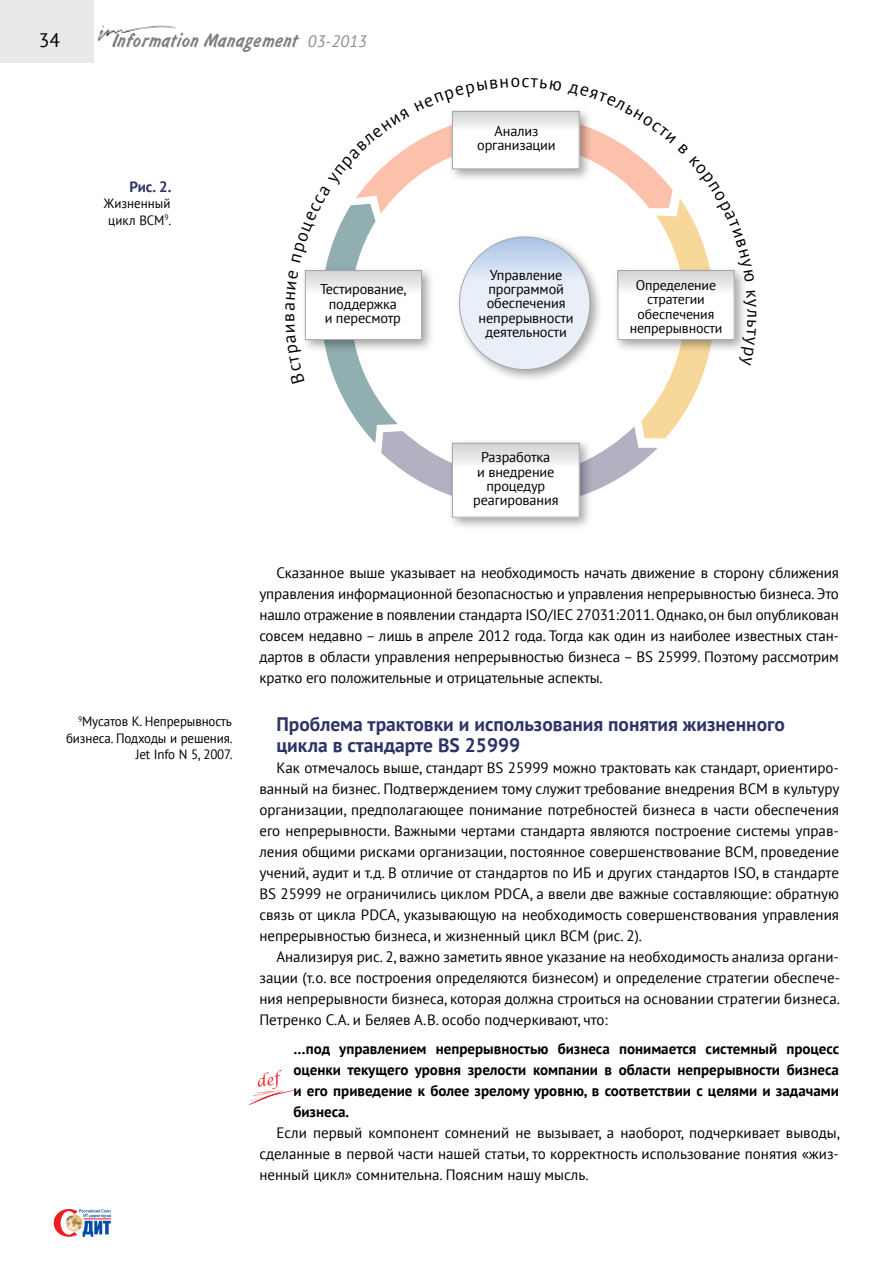
<style>
.page{position:relative;width:893px;height:1263px;background:#fff}
.page>*{position:absolute;margin:0;border:0;box-sizing:border-box;transform-origin:0 0}
.t1{font:700 19.5px/21px "PT Sans";color:#2d3467}
.t2{font:19.5px "Inform C";letter-spacing:.02em;color:#7c7e81}
.t3{font:19.5px "PT Sans";color:#000}
.t4{font:17.85px "PT Sans";color:#000}
.t5{font:15px/21px "PT Sans";color:#000;text-align:justify}
.t6{font:700 15px/21px "PT Sans";color:#000;text-align:justify}
.t7{font:700 15px "PT Sans";color:#2d3467}
.t8{font:14.25px/14.2px "PT Sans";letter-spacing:-.01em;color:#000;text-align:center}
.t9{font:13.95px/14.2px "PT Sans";letter-spacing:-.01em;color:#000;text-align:center}
.t10{font:13.5px/16.5px "PT Sans";letter-spacing:-.01em;color:#000;text-align:center;scale:.96 1}
.s1{font-family:"PT Sans";font-style:italic;font-size:16.5px;color:#888a8d}
</style>
<div class="page">
<img style="left:97px;top:25px;width:79px;height:16px">
<div style="left:0;top:0;width:93px;height:62px;background:#e8e9ea"></div>
<svg style="left:54px;top:1209px;width:57px;height:28px"></svg>
<img style="left:66px;top:1214px;width:17px;height:17px;border-radius:9px">
<div style="left:447px;top:438px;width:145px;height:92px;background:#000;opacity:.36"></div>
<div style="left:452px;top:443px;width:127px;height:74px;background:#fff"></div>
<svg style="left:248px;top:1089px;width:50px;height:16px"></svg>
<svg style="left:304px;top:110px;width:440px;height:397px"></svg>
<h1 class="t3" style="left:39px;top:28px;width:23px">34</h1>
<h1 class="t2" style="left:112px;top:30px;width:257px">Information Management <span class="s1">03-2013</span></h1>
<p class="t7" style="left:130px;top:176px;width:43px">Рис. 2.</p>
<p class="t10" style="left:104px;top:195px;width:72px">Жизненный цикл BCM<sup>9</sup>.</p>
<p class="t8" style="left:477px;top:123px;width:80px">Анализ организации</p>
<p class="t8" style="left:479px;top:267px;width:97px">Упрaвление программой обеспечения непрерывности деятельности</p>
<p class="t8" style="left:320px;top:282px;width:88px">Тестирование, поддержка<br>и пeресмотр</p>
<p class="t9" style="left:630px;top:278px;width:94px">Определение стратегии обеспечения непрерывности</p>
<p class="t4" style="left:765px;top:309px;width:11px;rotate:90deg">л</p>
<p class="t8" style="left:473px;top:450px;width:87px">Разработка<br>и внедрение процедур реагирования</p>
<p class="t10" style="left:66px;top:713px;width:175px;text-align:right"><sup>9</sup>Мусатов К. Непрерывность бизнеса. Подходы и решения.<br>Jet Info N 5, 2007.</p>
<p class="t5" style="left:259px;top:562px;width:581px;text-indent:17px">Сказанное выше указывает на необходимость начать движение в сторону сближения управления информационной безопасностью и управления непрерывностью бизнеса. Это нашло отражение в появлении стандарта ISO/IEC 27031:2011. Однако, он был опубликован совсем недавно – лишь в апреле 2012 года. Тогда как один из наиболее известных стан‑ дартов в области управления непрерывностью бизнеса – BS 25999. Поэтому рассмотрим кратко его положительные и отрицательные аспекты.</p>
<h1 class="t1" style="left:276px;top:713px;width:510px">Проблема трактовки и использования понятия жизненного цикла в стандарте BS 25999</h1>
<p class="t5" style="left:259px;top:756px;width:582px;text-indent:17px">Как отмечалось выше, стандарт BS 25999 можно трактовать как стандарт, ориентиро‑ ванный на бизнес. Подтверждением тому служит требование внедрения ВСМ в культуру организации, предполагающее понимание потребностей бизнеса в части обеспечения его непрерывности. Важными чертами стандарта являются построение системы управ‑ ления общими рисками организации, постоянное совершенствование ВСМ, проведение учений, аудит и т.д. В отличие от стандартов по ИБ и других стандартов ISO, в стандарте BS 25999 не ограничились циклом PDCA, а ввели две важные составляющие: обратную связь от цикла PDCA, указывающую на необходимость совершенствования управления непрерывностью бизнеса, и жизненный цикл BCM (рис. 2).</p>
<p class="t5" style="left:259px;top:945px;width:582px;text-indent:17px">Анализируя рис. 2, важно заметить явное указание на необходимость анализа органи‑ зации (т.о. все построения определяются бизнесом) и определение стратегии обеспече‑ ния непрерывности бизнеса, которая должна строиться на основании стратегии бизнеса.<br>Петренко С.А. и Беляев А.В. особо подчеркивают, что:</p>
<p class="t6" style="left:293px;top:1038px;width:547px">…под управлением непрерывностью бизнеса понимается системный процесс оценки текущего уровня зрелости компании в области непрерывности бизнеса и его приведение к более зрелому уровню, в соответствии с целями и задачами бизнеса.</p>
<p class="t5" style="left:259px;top:1122px;width:582px;text-indent:17px">Если первый компонент сомнений не вызывает, а наоборот, подчеркивает выводы, сделанные в первой части нашей статьи, то корректность использование понятия «жиз‑ ненный цикл» сомнительна. Поясним нашу мысль.</p>
</div>
